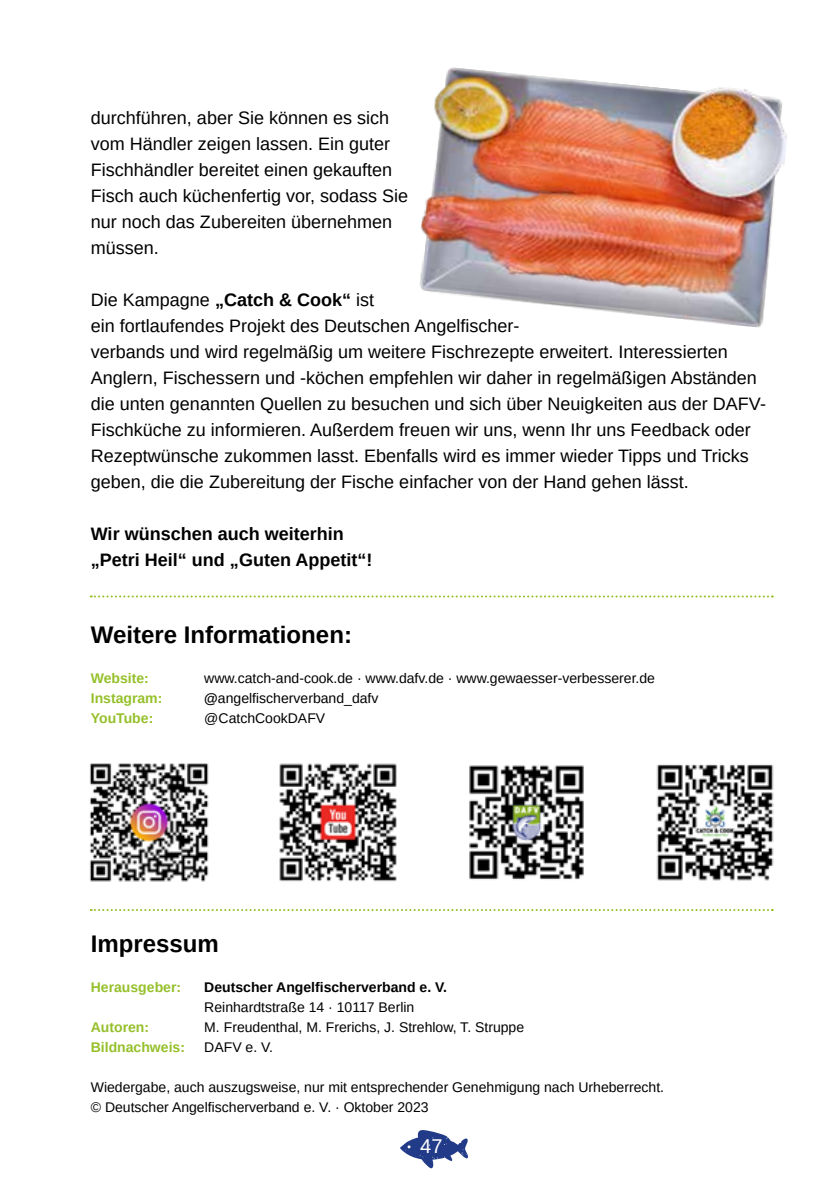
<style>
.page{position:relative;width:840px;height:1191px;background:#fff}
.page>*{position:absolute;margin:0;border:0;box-sizing:border-box;transform-origin:0 0}
.t1{font:700 24px "Liberation Sans";color:#000}
.t2{font:20px "Liberation Sans";color:#fff}
.t3{font:18px/26px "Liberation Sans";color:#000}
.t4{font:700 18px/26px "Liberation Sans";color:#000}
.t5{font:14px/20px "Liberation Sans";color:#000}
.t6{font:700 14px "Liberation Sans";color:#95c02a}
.t7{font:700 14px "Liberation Sans";color:#000}
.s1{font-weight:700}
</style>
<div class="page">
<svg style="left:400px;top:1130px;width:68px;height:38px"></svg>
<img style="left:89px;top:763px;width:120px;height:119px">
<img style="left:279px;top:763px;width:118px;height:119px">
<img style="left:469px;top:765px;width:115px;height:115px">
<img style="left:656px;top:764px;width:118px;height:117px">
<svg style="left:91px;top:909px;width:681px;height:2px"></svg>
<svg style="left:91px;top:595px;width:681px;height:2px"></svg>
<img style="left:420px;top:67px;width:367px;height:261px">
<p class="t3" style="left:91px;top:105px;width:319px">durchführen, aber Sie können es sich vom Händler zeigen lassen. Ein guter<br>Fischhändler bereitet einen gekauften<br>Fisch auch küchenfertig vor, sodass Sie nur noch das Zubereiten übernehmen müssen.</p>
<p class="t3" style="left:91px;top:287px;width:676px">Die Kampagne <span class="s1">„Catch &amp; Cook“</span> ist<br>ein fortlaufendes Projekt des Deutschen Angelfischer-<br>verbands und wird regelmäßig um weitere Fischrezepte erweitert. Interessierten Anglern, Fischessern und -köchen empfehlen wir daher in regelmäßigen Abständen die unten genannten Quellen zu besuchen und sich über Neuigkeiten aus der DAFV-Fischküche zu informieren. Außerdem freuen wir uns, wenn Ihr uns Feedback oder Rezeptwünsche zukommen lasst. Ebenfalls wird es immer wieder Tipps und Tricks geben, die die Zubereitung der Fische einfacher von der Hand gehen lässt.</p>
<p class="t4" style="left:91px;top:521px;width:283px">Wir wünschen auch weiterhin „Petri Heil“ und „Guten Appetit“!</p>
<h1 class="t1" style="left:91px;top:618px;width:262px">Weitere Informationen:</h1>
<p class="t6" style="left:91px;top:669px;width:60px">Website:</p>
<p class="t5" style="left:204px;top:668px;width:452px">www.catch-and-cook.de · www.dafv.de · www.gewaesser-verbesserer.de</p>
<p class="t6" style="left:91px;top:689px;width:73px">Instagram:</p>
<p class="t5" style="left:204px;top:688px;width:175px"><span class="s1">@</span>angelfischerverband_dafv</p>
<p class="t6" style="left:91px;top:709px;width:64px">YouTube:</p>
<p class="t5" style="left:204px;top:708px;width:122px">@CatchCookDAFV</p>
<h1 class="t1" style="left:91px;top:927px;width:130px">Impressum</h1>
<p class="t6" style="left:91px;top:977px;width:92px">Herausgeber:</p>
<p class="t7" style="left:204px;top:977px;width:244px">Deutscher Angelfischerverband e. V.</p>
<p class="t5" style="left:204px;top:997px;width:211px">Reinhardtstraße 14 · 10117 Berlin</p>
<p class="t6" style="left:91px;top:1017px;width:60px">Autoren:</p>
<p class="t5" style="left:204px;top:1017px;width:321px">M. Freudenthal, M. Frerichs, J. Strehlow, T. Struppe</p>
<p class="t6" style="left:91px;top:1037px;width:96px">Bildnachweis:</p>
<p class="t5" style="left:204px;top:1037px;width:70px">DAFV e. V.</p>
<p class="t5" style="left:91px;top:1077px;width:574px">Wiedergabe, auch auszugsweise, nur mit entsprechender Genehmigung nach Urheberrecht. © Deutscher Angelfischerverband e. V. · Oktober 2023</p>
<p class="t2" style="left:420px;top:1133px;width:24px">47</p>
</div>
